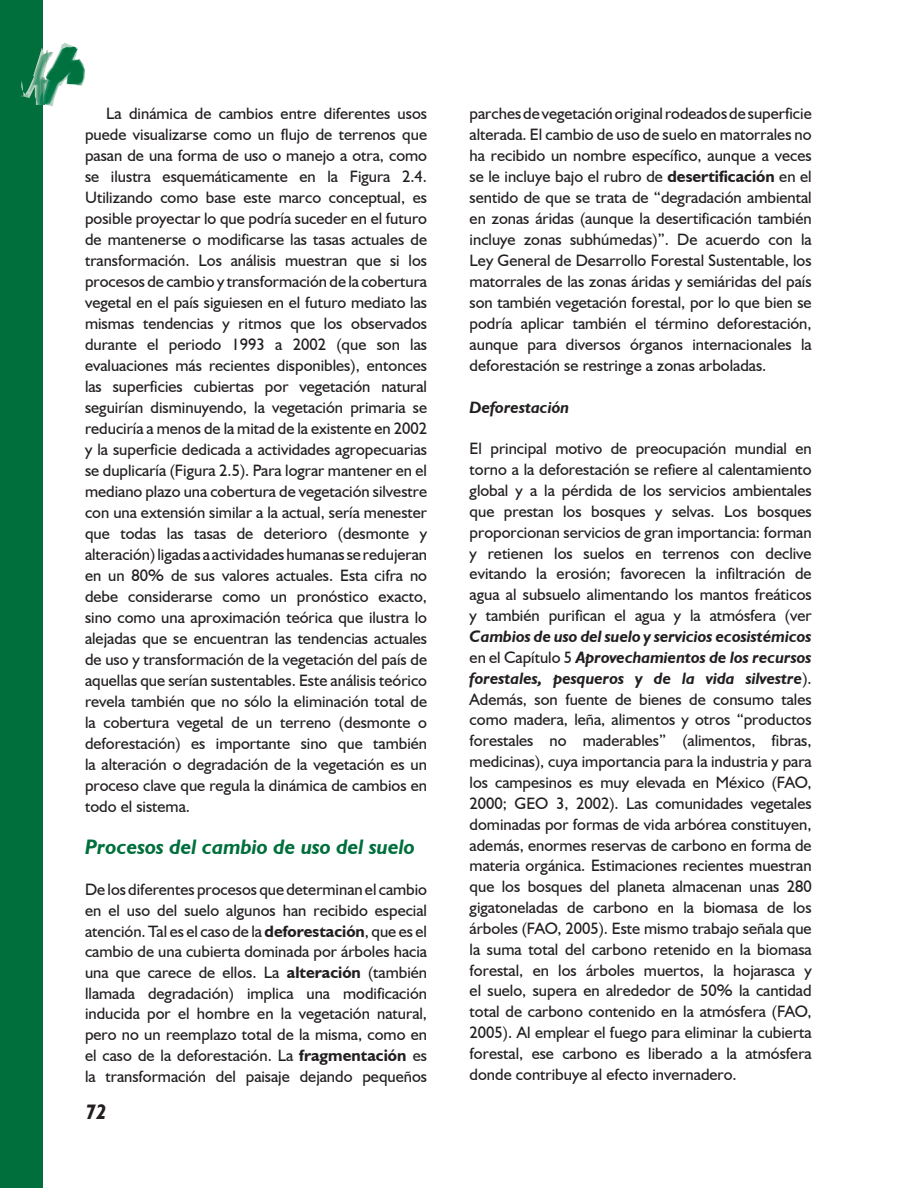
<style>
.page{position:relative;width:918px;height:1188px;background:#fff}
.page>*{position:absolute;margin:0;border:0;box-sizing:border-box;transform-origin:0 0}
.t1{font:italic 700 21px "Humanist 521 BT";color:#006f3c}
.t2{font:italic 700 21px "Humanist 521 BT";color:#231f20}
.t3{font:16.5px/21px "Humanist 521 BT";color:#231f20;text-align:justify}
.t4{font:italic 700 16.5px "Humanist 521 BT";color:#231f20}
.s1{font-weight:700}
.s2{font-weight:700;font-style:italic}
</style>
<div class="page">
<div style="left:0;top:0;width:43px;height:1188px;background:#006f3c"></div>
<img style="left:47px;top:43px;width:25px;height:63px">
<img style="left:84px;top:68px;width:1px;height:12px">
<img style="left:83px;top:63px;width:1px;height:20px">
<img style="left:48px;top:46px;width:35px;height:39px">
<img style="left:21px;top:47px;width:61px;height:51px">
<img style="left:33px;top:47px;width:1px;height:51px">
<img style="left:34px;top:47px;width:47px;height:58px">
<p class="t3" style="left:85px;top:102px;width:344px;text-indent:21px">La dinámica de cambios entre diferentes usos puede visualizarse como un flujo de terrenos que pasan de una forma de uso o manejo a otra, como se ilustra esquemáticamente en la Figura 2.4.<br>Utilizando como base este marco conceptual, es posible proyectar lo que podría suceder en el futuro de mantenerse o modificarse las tasas actuales de transformación. Los análisis muestran que si los procesos de cambio y transformación de la cobertura vegetal en el país siguiesen en el futuro mediato las mismas tendencias y ritmos que los observados durante el periodo 1993 a 2002 (que son las evaluaciones más recientes disponibles), entonces las superficies cubiertas por vegetación natural seguirían disminuyendo, la vegetación primaria se reduciría a menos de la mitad de la existente en 2002 y la superficie dedicada a actividades agropecuarias se duplicaría (Figura 2.5). Para lograr mantener en el mediano plazo una cobertura de vegetación silvestre con una extensión similar a la actual, sería menester que todas las tasas de deterioro (desmonte y alteración) ligadas a actividades humanas se redujeran en un 80% de sus valores actuales. Esta cifra no debe considerarse como un pronóstico exacto, sino como una aproximación teórica que ilustra lo alejadas que se encuentran las tendencias actuales de uso y transformación de la vegetación del país de aquellas que serían sustentables. Este análisis teórico revela también que no sólo la eliminación total de la cobertura vegetal de un terreno (desmonte o deforestación) es importante sino que también la alteración o degradación de la vegetación es un proceso clave que regula la dinámica de cambios en todo el sistema.</p>
<p class="t1" style="left:85px;top:834px;width:331px">Procesos del cambio de uso del suelo</p>
<p class="t3" style="left:85px;top:879px;width:344px">De los diferentes procesos que determinan el cambio en el uso del suelo algunos han recibido especial atención. Tal es el caso de la <span class="s1">deforestación</span>, que es el cambio de una cubierta dominada por árboles hacia una que carece de ellos. La <span class="s1">alteración</span> (también llamada degradación) implica una modificación inducida por el hombre en la vegetación natural, pero no un reemplazo total de la misma, como en el caso de la deforestación. La <span class="s1">fragmentación</span> es la transformación del paisaje dejando pequeños</p>
<p class="t2" style="left:85px;top:1099px;width:24px">72</p>
<p class="t3" style="left:470px;top:102px;width:344px">parches de vegetación original rodeados de superficie alterada. El cambio de uso de suelo en matorrales no ha recibido un nombre específico, aunque a veces se le incluye bajo el rubro de <span class="s1">desertificación</span> en el sentido de que se trata de “degradación ambiental en zonas áridas (aunque la desertificación también incluye zonas subhúmedas)”. De acuerdo con la Ley General de Desarrollo Forestal Sustentable, los matorrales de las zonas áridas y semiáridas del país son también vegetación forestal, por lo que bien se podría aplicar también el término deforestación, aunque para diversos órganos internacionales la deforestación se restringe a zonas arboladas.</p>
<p class="t4" style="left:470px;top:397px;width:101px">Deforestación</p>
<p class="t3" style="left:470px;top:438px;width:344px">El principal motivo de preocupación mundial en torno a la deforestación se refiere al calentamiento global y a la pérdida de los servicios ambientales que prestan los bosques y selvas. Los bosques proporcionan servicios de gran importancia: forman y retienen los suelos en terrenos con declive evitando la erosión; favorecen la infiltración de agua al subsuelo alimentando los mantos freáticos y también purifican el agua y la atmósfera (ver</p>
<p class="t3" style="left:470px;top:626px;width:344px"><span class="s2">Cambios de uso del suelo y servicios ecosistémicos </span>en el Capítulo 5 <span class="s2">Aprovechamientos de los recursos forestales, pesqueros y de la vida silvestre</span>).<br>Además, son fuente de bienes de consumo tales como madera, leña, alimentos y otros “productos forestales no maderables” (alimentos, fibras, medicinas), cuya importancia para la industria y para los campesinos es muy elevada en México (FAO, 2000; GEO 3, 2002). Las comunidades vegetales dominadas por formas de vida arbórea constituyen, además, enormes reservas de carbono en forma de materia orgánica. Estimaciones recientes muestran que los bosques del planeta almacenan unas 280 gigatoneladas de carbono en la biomasa de los árboles (FAO, 2005). Este mismo trabajo señala que la suma total del carbono retenido en la biomasa forestal, en los árboles muertos, la hojarasca y el suelo, supera en alrededor de 50% la cantidad total de carbono contenido en la atmósfera (FAO, 2005). Al emplear el fuego para eliminar la cubierta forestal, ese carbono es liberado a la atmósfera donde contribuye al efecto invernadero.</p>
</div>
